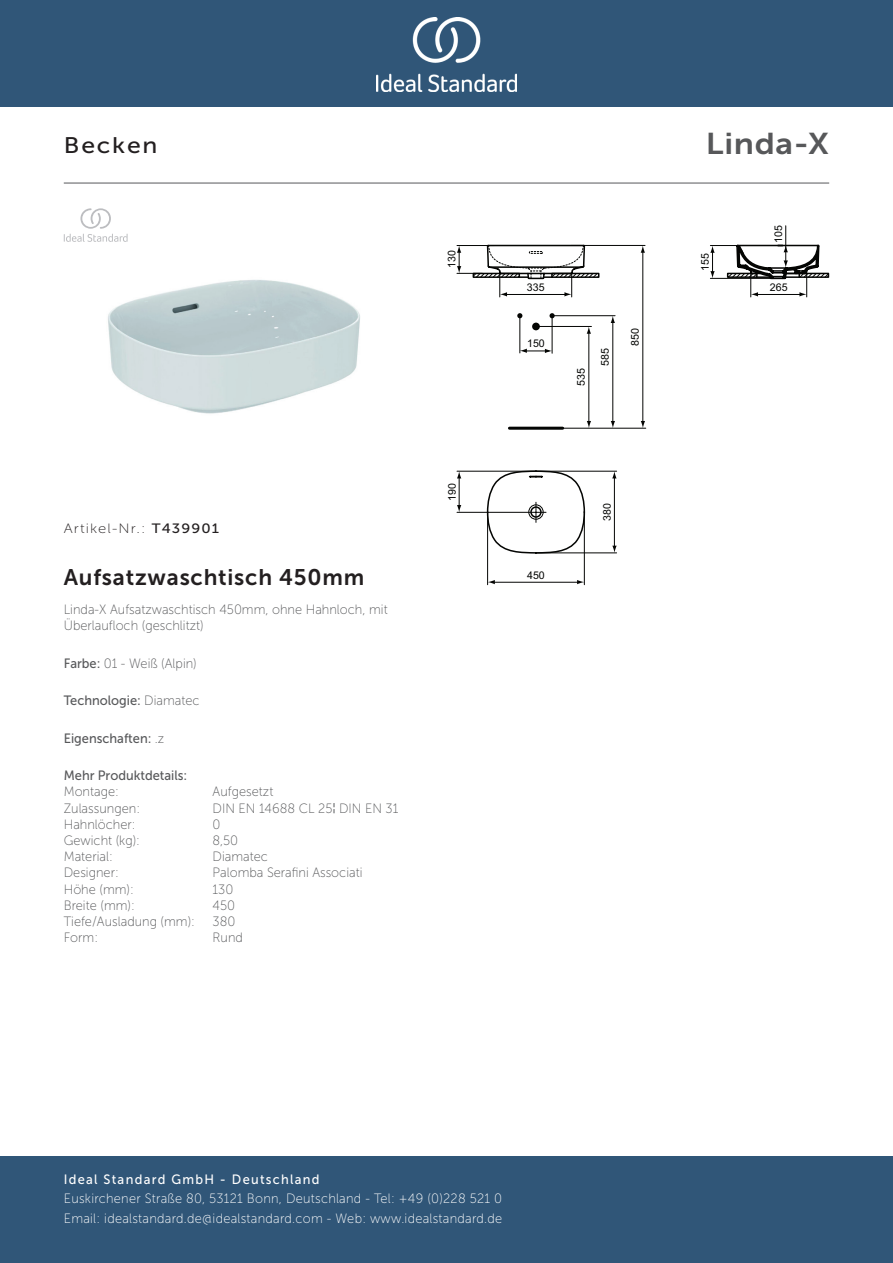
<style>
.page{position:relative;width:893px;height:1263px;background:#fff}
.page>*{position:absolute;margin:0;border:0;box-sizing:border-box;transform-origin:0 0}
._001_Produkttyp{font:30px "Museo Sans 700";letter-spacing:.02em;color:#57585a;scale:1.1 1}
.t1{font:22.5px "Museo Sans 700";letter-spacing:.035em;color:#231f20}
.t2{font:22.5px "Museo Sans 500";letter-spacing:.075em;color:#231f20;scale:1.1 1}
.t3{font:13.5px/19.5px "Museo Sans 100";letter-spacing:.02em;color:#fff;scale:.95 1}
.Marketing_Descriptio{font:13.5px/16.2px "Museo Sans 100";color:#57585a;scale:.95 1}
.Technology{font:13.5px "Museo Sans 500";color:#57585a;scale:.95 1}
.Accreditations{font:13.5px "Museo Sans 100";color:#57585a;scale:.95 1}
.Designer{font:13.5px "Museo Sans 100";color:#57585a;scale:.95 1}
.t4{font:13.5px "Museo Sans 500";letter-spacing:.1em;color:#fff;scale:.95 1}
.Depth__mm{font:13.5px "Museo Sans 100";color:#57585a;scale:.95 1}
.Colour{font:13.5px "Museo Sans 100";color:#57585a;scale:.95 1}
.t5{font:13.5px "Museo Sans 100";letter-spacing:.075em;color:#231f20;scale:1.1 1}
.Mounting{font:13.5px "Museo Sans 100";color:#57585a;scale:.95 1}
.Material{font:13.5px "Museo Sans 100";color:#57585a;scale:.95 1}
.Features{font:13.5px "Museo Sans 500";color:#57585a;scale:.95 1}
.Net_Weight__kg{font:13.5px "Museo Sans 100";color:#57585a;scale:.95 1}
.Width__mm{font:13.5px "Museo Sans 100";color:#57585a;scale:.95 1}
.Tap_Holes{font:13.5px "Museo Sans 100";color:#57585a;scale:.95 1}
.Height__mm{font:13.5px "Museo Sans 100";color:#57585a;scale:.95 1}
.Shape{font:13.5px "Museo Sans 100";color:#57585a;scale:.95 1}
.t6{font:10.8px "Arial";color:#040503}
.t7{font:10.65px "Arial";color:#040503}
.s1{font-family:"Museo Sans 500"}
.s2{font-family:"Museo Sans 100"}
</style>
<div class="page">
<div style="left:0;top:1157px;width:893px;height:106px;background:#305678"></div>
<div style="left:0;top:0;width:893px;height:107px;background:#305678"></div>
<img style="left:376px;top:18px;width:141px;height:73px">
<hr style="left:64px;top:183px;width:765px;height:1px;background:#57585a">
<img style="left:108px;top:280px;width:252px;height:134px">
<hr style="left:509px;top:427px;width:54px;height:3px;background:#040503">
<div style="left:532px;top:323px;width:8px;height:7px;background:#040503;border-radius:50%"></div>
<svg style="left:517px;top:313px;width:5px;height:5px"></svg>
<svg style="left:549px;top:313px;width:6px;height:5px"></svg>
<hr style="left:536px;top:552px;width:81px;height:1px;background:#040503">
<hr style="left:457px;top:471px;width:160px;height:1px;background:#040503">
<hr style="left:614px;top:477px;width:1px;height:71px;background:#040503">
<hr style="left:459px;top:477px;width:1px;height:30px;background:#040503">
<svg style="left:612px;top:546px;width:5px;height:7px"></svg>
<svg style="left:612px;top:471px;width:5px;height:7px"></svg>
<svg style="left:457px;top:471px;width:4px;height:7px"></svg>
<svg style="left:457px;top:505px;width:4px;height:7px"></svg>
<hr style="left:494px;top:582px;width:85px;height:1px;background:#040503">
<svg style="left:488px;top:580px;width:7px;height:4px"></svg>
<svg style="left:577px;top:580px;width:7px;height:4px"></svg>
<hr style="left:487px;top:512px;width:1px;height:73px;background:#040503">
<hr style="left:584px;top:512px;width:1px;height:73px;background:#040503">
<hr style="left:710px;top:245px;width:30px;height:1px;background:#040503">
<svg style="left:710px;top:246px;width:5px;height:32px"></svg>
<hr style="left:710px;top:278px;width:60px;height:1px;background:#040503">
<hr style="left:785px;top:226px;width:1px;height:36px;background:#040503">
<svg style="left:520px;top:349px;width:32px;height:4px"></svg>
<hr style="left:519px;top:316px;width:1px;height:37px;background:#040503">
<hr style="left:552px;top:316px;width:1px;height:37px;background:#040503">
<hr style="left:642px;top:251px;width:1px;height:172px;background:#040503">
<svg style="left:641px;top:421px;width:4px;height:7px"></svg>
<svg style="left:641px;top:246px;width:4px;height:7px"></svg>
<hr style="left:571px;top:245px;width:74px;height:1px;background:#040503">
<hr style="left:552px;top:315px;width:63px;height:1px;background:#040503">
<hr style="left:538px;top:326px;width:53px;height:1px;background:#040503">
<hr style="left:612px;top:321px;width:1px;height:102px;background:#040503">
<svg style="left:611px;top:421px;width:4px;height:7px"></svg>
<svg style="left:611px;top:316px;width:4px;height:7px"></svg>
<hr style="left:588px;top:332px;width:1px;height:91px;background:#040503">
<svg style="left:587px;top:421px;width:4px;height:7px"></svg>
<svg style="left:587px;top:327px;width:4px;height:7px"></svg>
<hr style="left:531px;top:428px;width:115px;height:1px;background:#040503">
<svg style="left:486px;top:470px;width:100px;height:85px"></svg>
<hr style="left:457px;top:512px;width:89px;height:1px;background:#040503">
<svg style="left:457px;top:244px;width:143px;height:53px"></svg>
<svg style="left:727px;top:243px;width:102px;height:54px"></svg>
<svg style="left:64px;top:208px;width:64px;height:34px"></svg>
<p class="t2" style="left:64px;top:133px;width:87px">Becken</p>
<p class="_001_Produkttyp" style="left:706px;top:127px;width:114px">Linda-X</p>
<p class="t7" style="left:444px;top:268px;width:19px;rotate:-90deg">130</p>
<p class="t5" style="left:64px;top:521px;width:143px">Artikel-Nr.: <span class="s1">T439901</span></p>
<p class="t1" style="left:64px;top:565px;width:302px">Aufsatzwaschtisch 450mm</p>
<p class="Marketing_Descriptio" style="left:64px;top:602px;width:342px">Linda-X Aufsatzwaschtisch 450mm, ohne Hahnloch, mit<br>Überlaufloch (geschlitzt)</p>
<p class="Colour" style="left:64px;top:656px;width:142px"><span class="s1">Farbe:</span> 01 - Weiß (Alpin)</p>
<p class="Technology" style="left:64px;top:693px;width:144px">Technologie: <span class="s2">Diamatec</span></p>
<p class="Features" style="left:64px;top:731px;width:107px">Eigenschaften: <span class="s2">.z</span></p>
<p class="Technology" style="left:64px;top:768px;width:132px">Mehr Produktdetails:</p>
<p class="Mounting" style="left:64px;top:785px;width:60px">Montage:</p>
<p class="Mounting" style="left:213px;top:785px;width:65px">Aufgesetzt</p>
<p class="Accreditations" style="left:64px;top:801px;width:82px">Zulassungen:</p>
<p class="Accreditations" style="left:213px;top:801px;width:197px">DIN EN 14688 CL 25¦DIN EN 31</p>
<p class="Tap_Holes" style="left:64px;top:817px;width:77px">Hahnlöcher:</p>
<p class="Tap_Holes" style="left:213px;top:817px;width:10px">0</p>
<p class="Net_Weight__kg" style="left:64px;top:833px;width:82px">Gewicht (kg):</p>
<p class="Net_Weight__kg" style="left:213px;top:833px;width:28px">8,50</p>
<p class="Material" style="left:64px;top:849px;width:53px">Material:</p>
<p class="Material" style="left:213px;top:849px;width:60px">Diamatec</p>
<p class="Designer" style="left:64px;top:866px;width:59px">Designer:</p>
<p class="Designer" style="left:213px;top:866px;width:159px">Palomba Serafini Associati</p>
<p class="Height__mm" style="left:64px;top:882px;width:75px">Höhe (mm):</p>
<p class="Height__mm" style="left:213px;top:882px;width:23px">130</p>
<p class="Width__mm" style="left:64px;top:898px;width:76px">Breite (mm):</p>
<p class="Width__mm" style="left:213px;top:898px;width:25px">450</p>
<p class="Depth__mm" style="left:64px;top:914px;width:140px">Tiefe/Ausladung (mm):</p>
<p class="Depth__mm" style="left:213px;top:914px;width:26px">380</p>
<p class="Shape" style="left:64px;top:930px;width:38px">Form:</p>
<p class="Shape" style="left:213px;top:930px;width:33px">Rund</p>
<p class="t7" style="left:445px;top:501px;width:19px;rotate:-90deg">190</p>
<p class="t7" style="left:698px;top:271px;width:19px;rotate:-90deg">155</p>
<p class="t7" style="left:771px;top:243px;width:19px;rotate:-90deg">105</p>
<p class="t7" style="left:527px;top:280px;width:19px">335</p>
<p class="t7" style="left:770px;top:280px;width:19px">265</p>
<p class="t7" style="left:527px;top:336px;width:19px">150</p>
<p class="t6" style="left:574px;top:386px;width:19px;rotate:-90deg">535</p>
<p class="t6" style="left:598px;top:366px;width:19px;rotate:-90deg">585</p>
<p class="t6" style="left:628px;top:346px;width:19px;rotate:-90deg">850</p>
<p class="t7" style="left:527px;top:568px;width:19px">450</p>
<p class="t7" style="left:600px;top:521px;width:19px;rotate:-90deg">380</p>
<p class="t4" style="left:64px;top:1172px;width:271px">Ideal Standard GmbH - Deutschland</p>
<p class="t3" style="left:64px;top:1189px;width:463px">Euskirchener Straße 80, 53121 Bonn, Deutschland - Tel: +49 (0)228 521 0<br>Email: idealstandard.de@idealstandard.com - Web: www.idealstandard.de</p>
</div>
